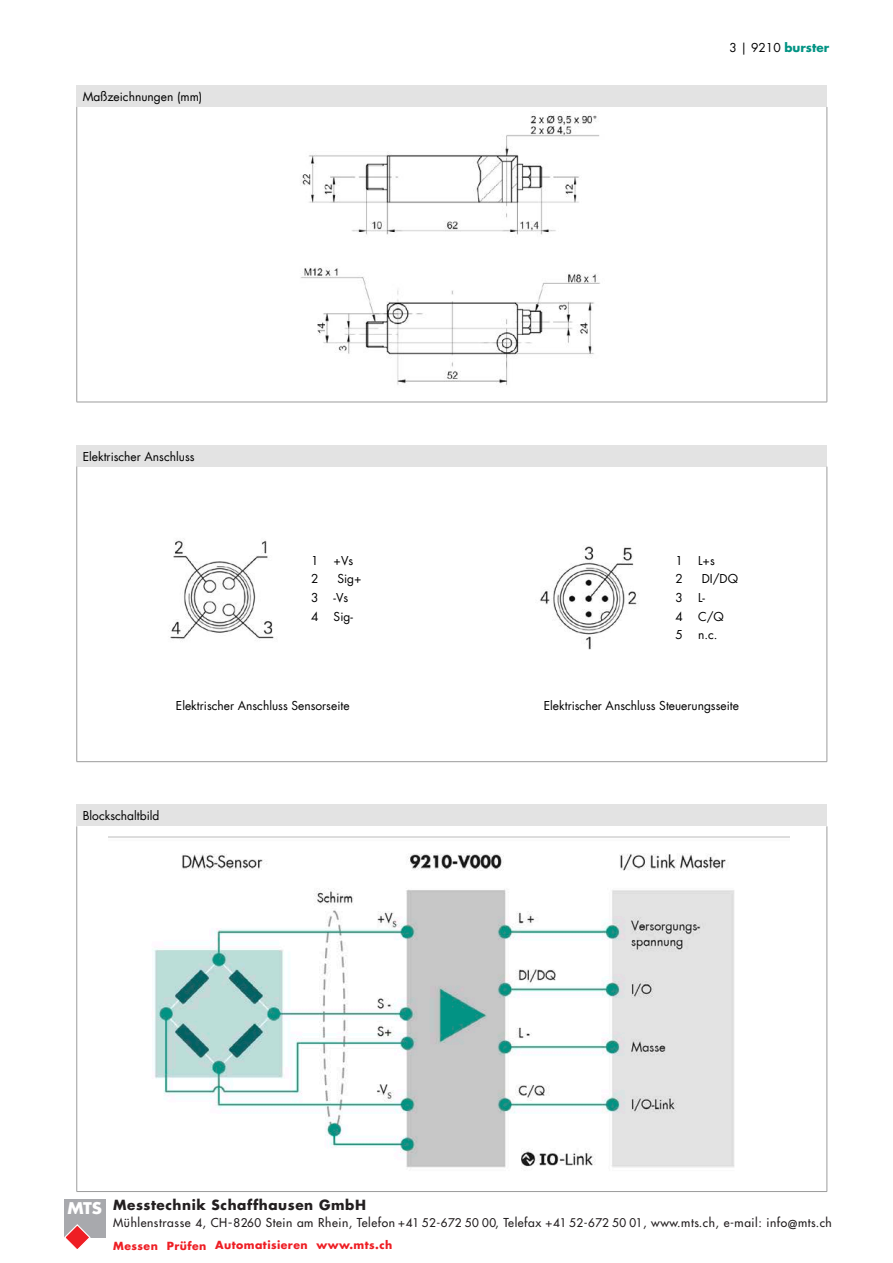
<style>
.page{position:relative;width:893px;height:1263px;background:#fff}
.page>*{position:absolute;margin:0;border:0;box-sizing:border-box;transform-origin:0 0}
.t1{font:700 13.65px "Futura";letter-spacing:.04em;color:#231f20}
.t2{font:12px "Futura LT";color:#000}
.t3{font:12px "Futura";letter-spacing:.045em;color:#231f20}
.t4{font:700 12px "Futura LT";color:#009383}
.t5{font:700 10.95px "Futura";letter-spacing:.04em;color:#ee1e24}
.s1{font-weight:400;color:#000}
.s2{font-size:15.75px;color:#fff}
.s3{font-size:11.7px}
.s4{font-size:12.15px}
</style>
<div class="page">
<div style="left:77px;top:445px;width:750px;height:22px;background:#e3e3e3"></div>
<hr style="left:77px;top:467px;width:1px;height:294px;background:#9c9c9c">
<hr style="left:827px;top:467px;width:1px;height:294px;background:#9c9c9c">
<hr style="left:77px;top:761px;width:750px;height:1px;background:#9c9c9c">
<div style="left:77px;top:804px;width:750px;height:22px;background:#e3e3e3"></div>
<hr style="left:77px;top:826px;width:1px;height:365px;background:#9c9c9c">
<hr style="left:827px;top:826px;width:1px;height:365px;background:#9c9c9c">
<hr style="left:77px;top:1191px;width:750px;height:1px;background:#9c9c9c">
<div style="left:77px;top:85px;width:750px;height:22px;background:#e3e3e3"></div>
<hr style="left:77px;top:107px;width:1px;height:295px;background:#9c9c9c">
<hr style="left:827px;top:107px;width:1px;height:295px;background:#9c9c9c">
<hr style="left:77px;top:402px;width:750px;height:1px;background:#9c9c9c">
<img style="left:300px;top:115px;width:300px;height:270px">
<img style="left:170px;top:539px;width:104px;height:100px">
<img style="left:540px;top:546px;width:97px;height:104px">
<img style="left:108px;top:837px;width:682px;height:331px">
<div style="left:64px;top:1199px;width:41px;height:38px;background:#a8a9ad"></div>
<svg style="left:64px;top:1224px;width:28px;height:25px"></svg>
<p class="t2" style="left:83px;top:89px;width:121px">Maßzeichnungen (mm)</p>
<p class="t2" style="left:83px;top:449px;width:113px">Elektrischer Anschluss</p>
<p class="t2" style="left:311px;top:553px;width:9px">1</p>
<p class="t2" style="left:334px;top:553px;width:21px">+Vs</p>
<p class="t2" style="left:311px;top:571px;width:9px">2</p>
<p class="t2" style="left:337px;top:571px;width:26px">Sig+</p>
<p class="t2" style="left:311px;top:590px;width:9px">3</p>
<p class="t2" style="left:334px;top:590px;width:16px">-Vs</p>
<p class="t2" style="left:311px;top:609px;width:9px">4</p>
<p class="t2" style="left:334px;top:609px;width:21px">Sig-</p>
<p class="t2" style="left:176px;top:698px;width:175px">Elektrischer Anschluss Sensorseite</p>
<p class="t2" style="left:83px;top:808px;width:78px">Blockschaltbild</p>
<p class="t4" style="left:729px;top:40px;width:101px"><span class="s1">3 | 9210</span> burster</p>
<p class="t2" style="left:676px;top:553px;width:9px">1</p>
<p class="t2" style="left:698px;top:553px;width:18px">L+s</p>
<p class="t2" style="left:676px;top:571px;width:9px">2</p>
<p class="t2" style="left:702px;top:571px;width:38px">DI/DQ</p>
<p class="t2" style="left:676px;top:590px;width:9px">3</p>
<p class="t2" style="left:698px;top:590px;width:8px">L-</p>
<p class="t2" style="left:676px;top:609px;width:9px">4</p>
<p class="t2" style="left:698px;top:609px;width:27px">C/Q</p>
<p class="t2" style="left:676px;top:627px;width:9px">5</p>
<p class="t2" style="left:698px;top:627px;width:21px">n.c.</p>
<p class="t2" style="left:544px;top:698px;width:197px">Elektrischer Anschluss Steuerungsseite</p>
<p class="t1" style="left:67px;top:1199px;width:300px"><span class="s2">MTS</span> Messtechnik Schaffhausen GmbH</p>
<p class="t3" style="left:113px;top:1216px;width:720px">Mühlenstrasse <span class="s3">4</span><span class="s4">,</span> CH<span class="s4">-</span><span class="s3">8260</span> Stein am Rhein, Telefon <span class="s4">+</span><span class="s3">41 52-672 50 00</span><span class="s4">,</span> Telefax <span class="s4">+</span><span class="s3">41 52-672 50 01</span><span class="s4">,</span> www.mts.ch, e-mail: info@mts.ch</p>
<p class="t5" style="left:113px;top:1240px;width:281px">Messen Prüfen Automatisieren www.mts.ch</p>
</div>
